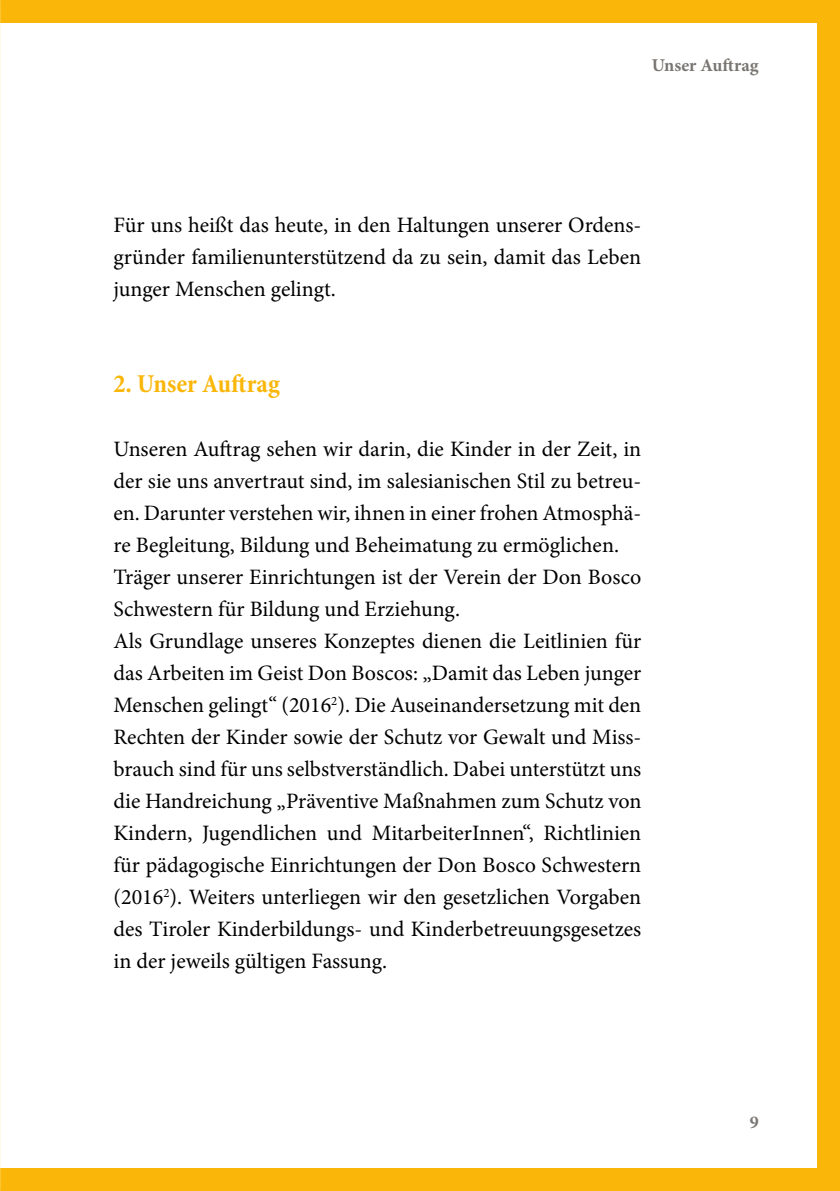
<style>
.page{position:relative;width:840px;height:1191px;background:#fff}
.page>*{position:absolute;margin:0;border:0;box-sizing:border-box;transform-origin:0 0}
.t1{font:700 condensed 26px "Minion Pro";color:#fab609}
.t2{font:22px/32px "Minion Pro";color:#000;text-align:justify}
.t3{font:700 18px "Minion Pro";color:#797571}
</style>
<div class="page">
<div style="left:0;top:0;width:839px;height:23px;background:#fab609"></div>
<div style="left:816px;top:0;width:23px;height:1191px;background:#fab609"></div>
<div style="left:0;top:1168px;width:839px;height:23px;background:#fab609"></div>
<img style="left:0;top:0;width:1px;height:1191px">
<p class="t3" style="left:651px;top:53px;width:108px">Unser Auftrag</p>
<p class="t2" style="left:113px;top:209px;width:529px">Für uns heißt das heute, in den Haltungen unserer Ordens&shy;gründer familienunterstützend da zu sein, damit das Leben junger Menschen gelingt.</p>
<p class="t1" style="left:113px;top:366px;width:168px">2. Unser Auftrag</p>
<p class="t2" style="left:113px;top:433px;width:529px;text-align:left">Unseren Auftrag sehen wir darin, die Kinder in der Zeit, in der sie uns anvertraut sind, im salesianischen Stil zu betreu&shy;en. Darunter verstehen wir, ihnen in einer frohen Atmosphä&shy;re Begleitung, Bildung und Beheimatung zu ermöglichen.<br>Träger unserer Einrichtungen ist der Verein der Don Bosco Schwestern für Bildung und Erziehung.<br>Als Grundlage unseres Konzeptes dienen die Leitlinien für das Arbeiten im Geist Don Boscos: „Damit das Leben junger Menschen gelingt“ (2016<sup>2</sup>). Die Auseinandersetzung mit den Rechten der Kinder sowie der Schutz vor Gewalt und Miss&shy;brauch sind für uns selbstverständlich. Dabei unterstützt uns die Handreichung „Präventive Maßnahmen zum Schutz von Kindern, Jugendlichen und MitarbeiterInnen“, Richtlinien für pädagogische Einrichtungen der Don Bosco Schwestern (2016<sup>2</sup>). Weiters unterliegen wir den gesetzlichen Vorgaben des Tiroler Kinderbildungs- und Kinderbetreuungsgesetzes in der jeweils gültigen Fassung.</p>
<p class="t3" style="left:749px;top:1109px;width:10px">9</p>
</div>
